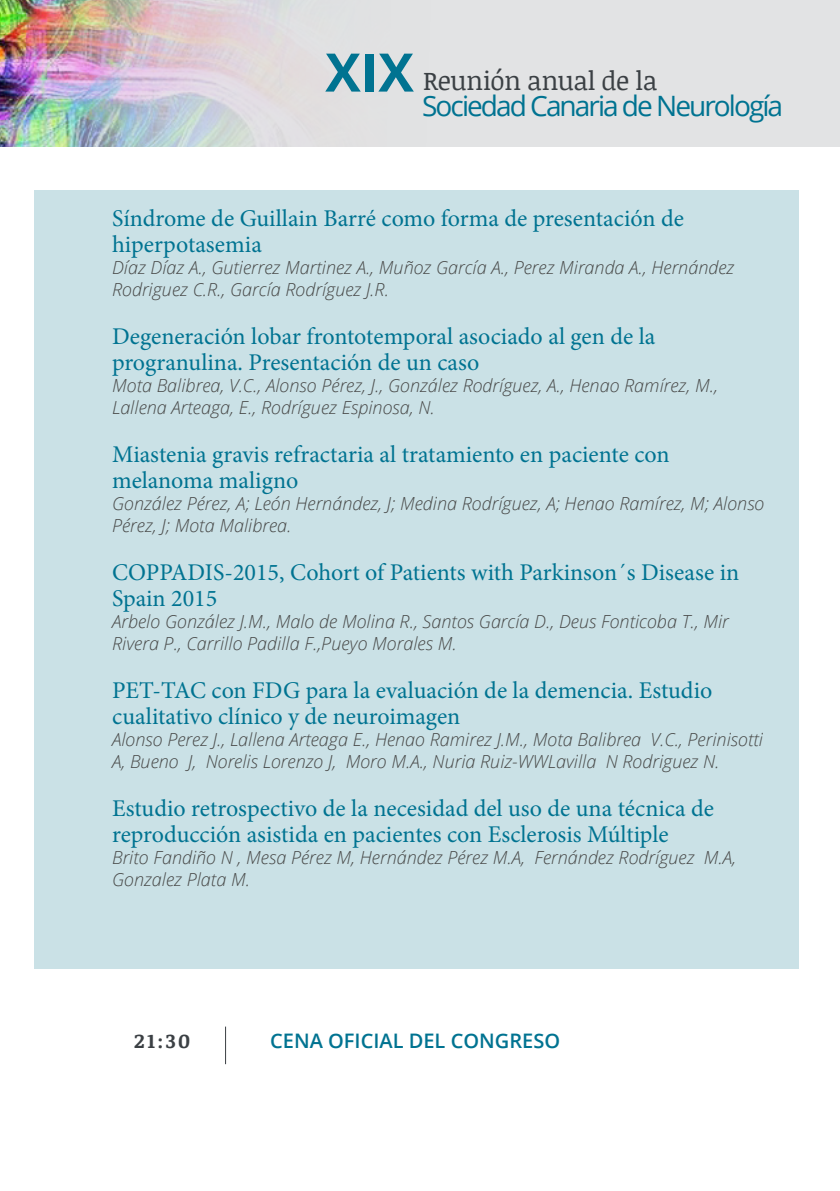
<style>
.page{position:relative;width:840px;height:1191px;background:#fff}
.page>*{position:absolute;margin:0;border:0;box-sizing:border-box;transform-origin:0 0}
.Paragraph_Style_1{font:700 53.2px "Open Sans";color:#007391}
.Paragraph_Style_1-2{font:28px "Open Sans";letter-spacing:-.07em;color:#007391}
.Paragraph_Style_1-3{font:26px "Noticia Text";letter-spacing:-.02em;color:#3b4044}
.posters{font:24px/26px "Minion Pro";color:#007391}
._1{font:600 20px "Open Sans";color:#007391}
.years{font:700 20px "Noticia Text";color:#3b4044}
._3{font:italic 300 18px/22px "Open Sans";color:#484948}
</style>
<div class="page">
<div style="left:34px;top:190px;width:764px;height:778px;background:#cae1e6"></div>
<img style="left:0;top:0;width:839px;height:146px">
<hr style="left:225px;top:1026px;width:1px;height:38px;background:#3b4044">
<p class="Paragraph_Style_1" style="left:325px;top:35px;width:90px">XIX</p>
<p class="Paragraph_Style_1-3" style="left:423px;top:62px;width:236px">Reunión anual de la</p>
<p class="Paragraph_Style_1-2" style="left:422px;top:87px;width:362px">Sociedad Canaria de Neurología</p>
<p class="posters" style="left:112px;top:205px;width:573px">Síndrome de Guillain Barré como forma de presentación de hiperpotasemia</p>
<p class="_3" style="left:112px;top:256px;width:623px">Díaz Díaz A., Gutierrez Martinez A., Muñoz García A., Perez Miranda A., Hernández<br>Rodriguez C.R., García Rodríguez J.R.</p>
<p class="posters" style="left:112px;top:323px;width:544px">Degeneración lobar frontotemporal asociado al gen de la progranulina. Presentación de un caso</p>
<p class="_3" style="left:112px;top:374px;width:607px">Mota Balibrea, V.C., Alonso Pérez, J., González Rodríguez, A., Henao Ramírez, M.,<br>Lallena Arteaga, E., Rodríguez Espinosa, N.</p>
<p class="posters" style="left:112px;top:441px;width:558px">Miastenia gravis refractaria al tratamiento en paciente con melanoma maligno</p>
<p class="_3" style="left:112px;top:492px;width:653px">González Pérez, A; León Hernández, J; Medina Rodríguez, A; Henao Ramírez, M; Alonso<br>Pérez, J; Mota Malibrea.</p>
<p class="posters" style="left:112px;top:559px;width:628px">COPPADIS-2015, Cohort of Patients with Parkinson´s Disease in<br>Spain 2015</p>
<p class="_3" style="left:112px;top:610px;width:618px">Arbelo González J.M., Malo de Molina R., Santos García D., Deus Fonticoba T., Mir<br>Rivera P., Carrillo Padilla F.,Pueyo Morales M.</p>
<p class="posters" style="left:112px;top:677px;width:601px">PET-TAC con FDG para la evaluación de la demencia. Estudio cualitativo clínico y de neuroimagen</p>
<p class="_3" style="left:112px;top:728px;width:652px">Alonso Perez J., Lallena Arteaga E., Henao Ramirez J.M., Mota Balibrea V.C., Perinisotti<br>A, Bueno J, Norelis Lorenzo J, Moro M.A., Nuria Ruiz-WWLavilla N Rodriguez N.</p>
<p class="posters" style="left:112px;top:795px;width:603px">Estudio retrospectivo de la necesidad del uso de una técnica de reproducción asistida en pacientes con Esclerosis Múltiple</p>
<p class="_3" style="left:112px;top:846px;width:625px">Brito Fandiño N , Mesa Pérez M, Hernández Pérez M.A, Fernández Rodríguez M.A,<br>Gonzalez Plata M.</p>
<p class="years" style="left:134px;top:1026px;width:58px">21:30</p>
<p class="_1" style="left:270px;top:1027px;width:291px">CENA OFICIAL DEL CONGRESO</p>
</div>
